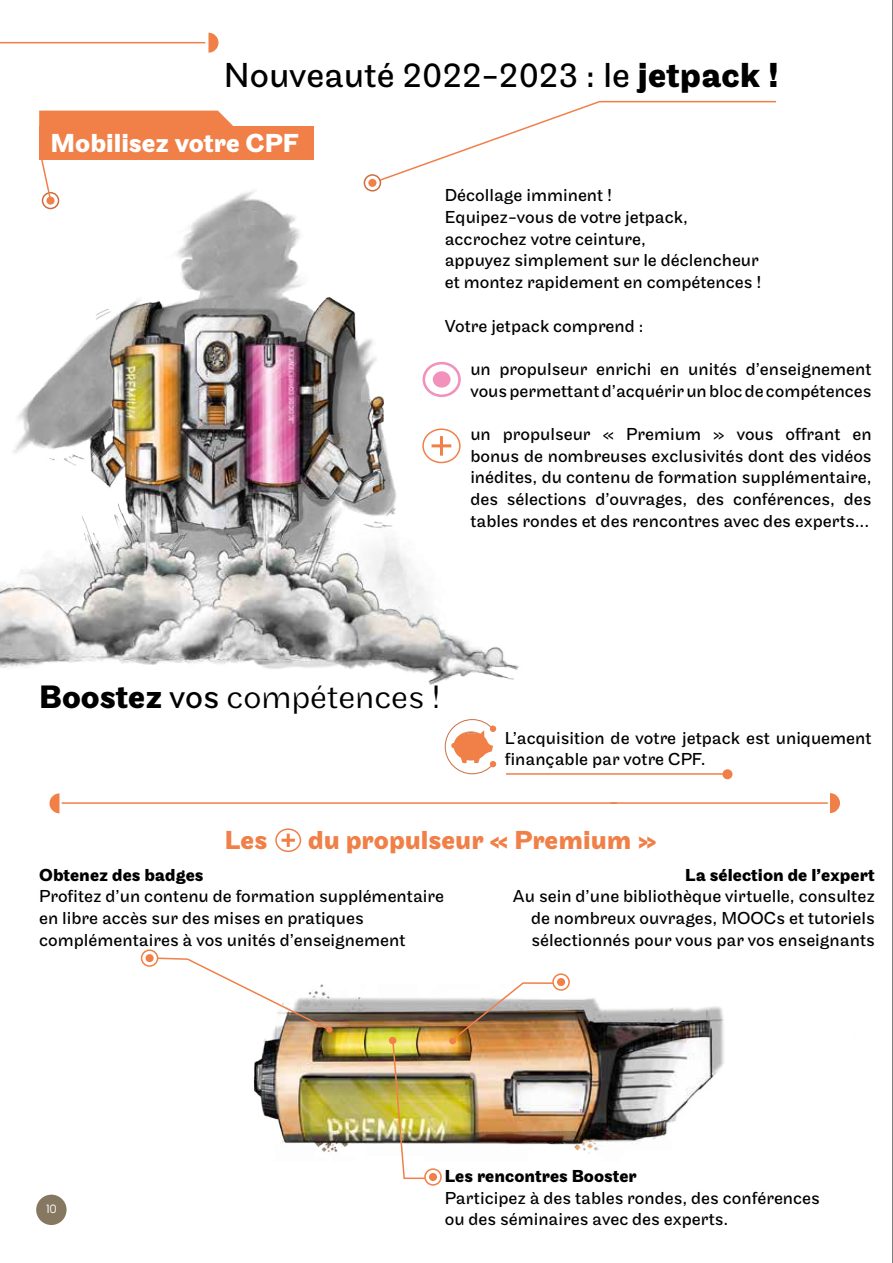
<style>
.page{position:relative;width:893px;height:1263px;background:#fff}
.page>*{position:absolute;margin:0;border:0;box-sizing:border-box;transform-origin:0 0}
.t1{font:36.15px "Maple";color:#000}
.t2{font:300 33.75px "Maple";color:#000}
.t3{font:700 27.15px "Maple";color:#f08048}
.t4{font:700 27.15px "Maple";color:#fff}
.t5{font:18px/21.8px "Maple";color:#000}
.t6{font:700 18px "Maple";color:#000}
.t7{font:12px "Hurme Geometric Sans 1";color:#fff}
.s1{font-weight:700}
.s2{font-weight:400}
</style>
<div class="page">
<img style="left:36px;top:769px;width:795px;height:456px">
<img style="left:0;top:150px;width:650px;height:690px">
<hr style="left:892px;top:0;width:1px;height:1263px;background:#000">
<svg style="left:370px;top:100px;width:406px;height:85px"></svg>
<svg style="left:364px;top:175px;width:16px;height:16px"></svg>
<div style="left:364px;top:174px;width:17px;height:18px;border:2px solid #cc6e3d;border-radius:50%"></div>
<svg style="left:43px;top:193px;width:16px;height:16px"></svg>
<div style="left:42px;top:192px;width:17px;height:17px;border:2px solid #cc6e3d;border-radius:50%"></div>
<div style="left:368px;top:179px;width:8px;height:8px;background:#f08048;border-radius:50%"></div>
<div style="left:46px;top:197px;width:9px;height:8px;background:#f08048;border-radius:50%"></div>
<div style="left:39px;top:126px;width:274px;height:33px;background:#f08048"></div>
<div style="left:424px;top:363px;width:35px;height:33px;background:#fff;border-radius:50%"></div>
<div style="left:423px;top:362px;width:38px;height:35px;border:3px solid #f191bc;border-radius:50%"></div>
<div style="left:433px;top:371px;width:18px;height:17px;background:#f191bc;border-radius:50%"></div>
<svg style="left:444px;top:719px;width:52px;height:56px"></svg>
<hr style="left:506px;top:773px;width:217px;height:2px;background:#f08048">
<div style="left:722px;top:769px;width:10px;height:10px;background:#f08048;border-radius:50%"></div>
<svg style="left:39px;top:111px;width:225px;height:91px"></svg>
<div style="left:423px;top:429px;width:37px;height:33px;background:#fff;border-radius:50%"></div>
<div style="left:422px;top:428px;width:39px;height:35px;border:2px solid #f08048;border-radius:50%"></div>
<hr style="left:440px;top:436px;width:3px;height:20px;background:#f08048">
<hr style="left:432px;top:444px;width:19px;height:3px;background:#f08048">
<img style="left:892px;top:185px;width:1px;height:278px">
<svg style="left:208px;top:33px;width:10px;height:20px"></svg>
<hr style="left:0;top:42px;width:205px;height:1px;background:#f08048">
<svg style="left:150px;top:956px;width:181px;height:76px"></svg>
<svg style="left:142px;top:950px;width:16px;height:16px"></svg>
<div style="left:141px;top:949px;width:17px;height:18px;border:2px solid #f08048;border-radius:50%"></div>
<div style="left:145px;top:954px;width:9px;height:8px;background:#f08048;border-radius:50%"></div>
<img style="left:449px;top:981px;width:112px;height:61px">
<svg style="left:553px;top:974px;width:16px;height:16px"></svg>
<div style="left:552px;top:973px;width:18px;height:18px;border:2px solid #f08048;border-radius:50%"></div>
<div style="left:557px;top:978px;width:8px;height:8px;background:#f08048;border-radius:50%"></div>
<img style="left:391px;top:1039px;width:44px;height:141px">
<svg style="left:425px;top:1169px;width:16px;height:16px"></svg>
<div style="left:424px;top:1168px;width:18px;height:18px;border:2px solid #f08048;border-radius:50%"></div>
<div style="left:429px;top:1173px;width:8px;height:8px;background:#f08048;border-radius:50%"></div>
<hr style="left:610px;top:802px;width:218px;height:2px;background:#f08048">
<hr style="left:62px;top:802px;width:555px;height:2px;background:#f08048">
<svg style="left:830px;top:793px;width:10px;height:20px"></svg>
<svg style="left:49px;top:793px;width:10px;height:20px"></svg>
<div style="left:326px;top:1026px;width:7px;height:7px;background:#f08048;border-radius:50%"></div>
<div style="left:389px;top:1037px;width:7px;height:7px;background:#f08048;border-radius:50%"></div>
<div style="left:449px;top:1037px;width:7px;height:7px;background:#f08048;border-radius:50%"></div>
<svg style="left:276px;top:829px;width:24px;height:22px"></svg>
<div style="left:275px;top:828px;width:26px;height:24px;border:2px solid #f08048;border-radius:50%"></div>
<hr style="left:287px;top:833px;width:3px;height:14px;background:#f08048">
<svg style="left:282px;top:839px;width:13px;height:3px"></svg>
<div style="left:36px;top:1194px;width:31px;height:31px;background:#857760;border-radius:50%"></div>
<h1 class="t1" style="left:224px;top:54px;width:556px">Nouveauté 2022-2023 : le <span class="s1">jetpack !</span></h1>
<h3 class="t4" style="left:51px;top:128px;width:249px">Mobilisez votre CPF</h3>
<p class="t5" style="left:445px;top:185px;width:318px">Décollage imminent !<br>Equipez-vous de votre jetpack, accrochez votre ceinture,<br>appuyez simplement sur le déclencheur et montez rapidement en compétences !</p>
<p class="t5" style="left:445px;top:315px;width:200px">Votre jetpack comprend :</p>
<p class="t5" style="left:470px;top:359px;width:403px">un propulseur enrichi en unités d’enseignement vous permettant d’acquérir un bloc de compétences</p>
<p class="t5" style="left:470px;top:424px;width:403px;text-align:justify">un propulseur « Premium » vous offrant en bonus de nombreuses exclusivités dont des vidéos inédites, du contenu de formation supplémentaire, des sélections d’ouvrages, des conférences, des tables rondes et des rencontres avec des experts...</p>
<h2 class="t2" style="left:39px;top:678px;width:403px"><span class="s1">Boostez</span> <span class="s2">vos</span> compétences !</h2>
<p class="t5" style="left:505px;top:727px;width:368px">L’acquisition de votre jetpack est uniquement finançable par votre CPF.</p>
<h3 class="t3" style="left:225px;top:825px;width:44px">Les</h3>
<h3 class="t3" style="left:308px;top:825px;width:350px">du propulseur « Premium »</h3>
<p class="t6" style="left:39px;top:864px;width:166px">Obtenez des badges</p>
<p class="t5" style="left:39px;top:886px;width:406px">Profitez d’un contenu de formation supplémentaire en libre accès sur des mises en pratiques complémentaires à vos unités d’enseignement</p>
<p class="t6" style="left:685px;top:864px;width:191px">La sélection de l’expert</p>
<p class="t5" style="left:531px;top:886px;width:345px;text-align:justify;text-indent:-19px">Au sein d’une bibliothèque virtuelle, consultez de nombreux ouvrages, MOOCs et tutoriels sélectionnés pour vous par vos enseignants</p>
<p class="t7" style="left:46px;top:1200px;width:12px">10</p>
<p class="t6" style="left:445px;top:1166px;width:193px">Les rencontres Booster</p>
<p class="t5" style="left:445px;top:1187px;width:377px">Participez à des tables rondes, des conférences ou des séminaires avec des experts.</p>
</div>
